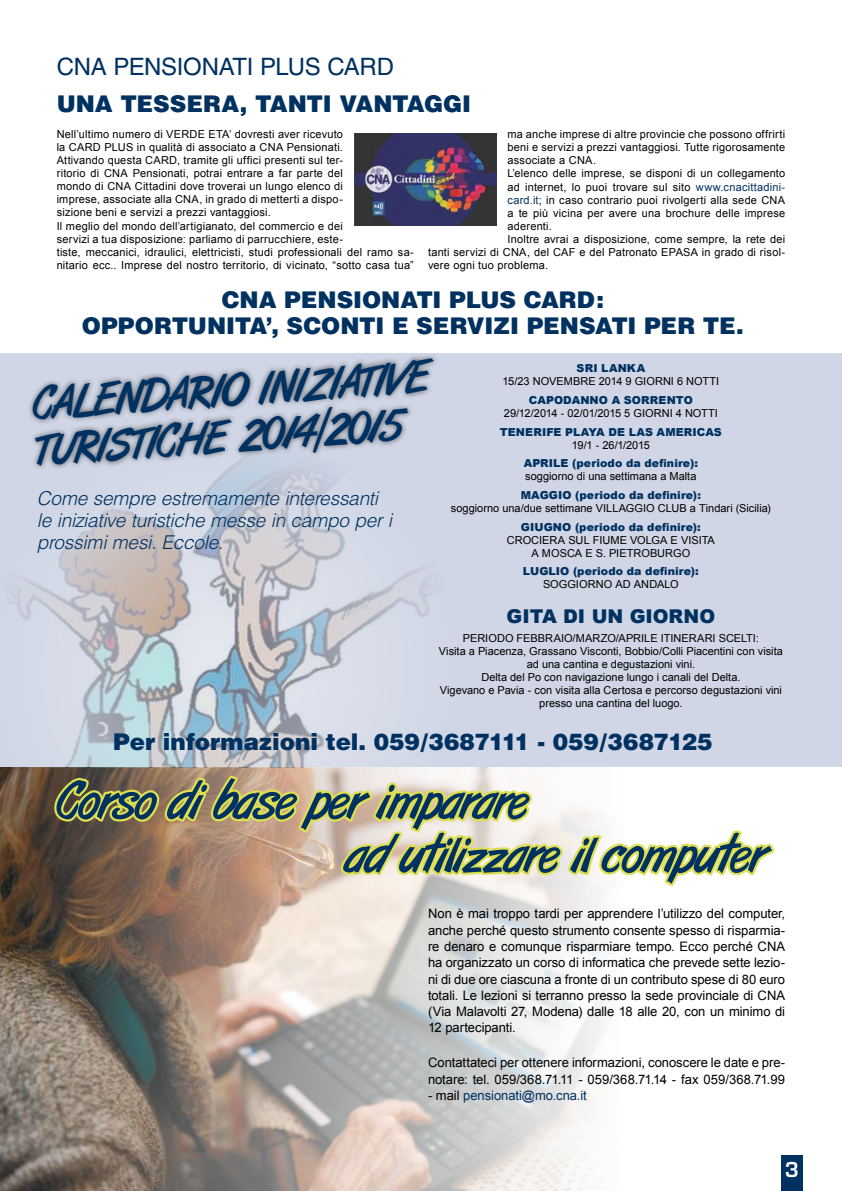
<style>
.page{position:relative;width:842px;height:1191px;background:#fff}
.page>*{position:absolute;margin:0;border:0;box-sizing:border-box;transform-origin:0 0}
.t1{font:50.8px/53.5px "Art Brush";letter-spacing:-.02em;color:#003160}
.t2{font:45px/46px "Art Brush";color:#003160}
.t3{font:24px "Helvetica";letter-spacing:-.015em;color:#003160}
.t4{font:900 23px/26px "Helvetica";letter-spacing:-.005em;color:#003160;text-align:center}
.t5{font:600 20px "Eurostile";color:#fff}
.t6{font:italic 300 19px/22px "Helvetica";letter-spacing:-.01em;color:#003160}
.t7{font:900 19px "Arial";color:#003160}
.t8{font:13px/16.3px "Arial";letter-spacing:-.005em;color:#000;text-align:justify}
.t9{font:13px "Arial";letter-spacing:-.005em;color:#003160}
.t10{font:11px/13px "Arial";letter-spacing:.015em;color:#000;text-align:center}
.t11{font:900 11px "Arial";letter-spacing:.01em;color:#003160}
.s1{color:#003160}
.s2{color:#000}
</style>
<div class="page">
<img style="left:0;top:767px;width:602px;height:424px">
<div style="left:781px;top:1155px;width:21px;height:36px;background:#003160"></div>
<div style="left:0;top:353px;width:842px;height:414px;background:#d0d6e5"></div>
<img style="left:17px;top:471px;width:412px;height:296px">
<img style="left:354px;top:133px;width:142px;height:93px">
<div style="left:27px;top:353px;width:412px;height:118px;background:#000;opacity:.55"></div>
<svg style="left:52px;top:773px;width:723px;height:116px"></svg>
<h3 class="t3" style="left:57px;top:53px;width:339px">CNA PENSIONATI PLUS CARD</h3>
<h3 class="t4" style="left:57px;top:90px;width:416px">UNA TESSERA, TANTI VANTAGGI</h3>
<p class="t10" style="left:57px;top:128px;width:359px;text-align:left">Nell’ultimo numero di VERDE ETA’ dovresti aver ricevuto<br>la CARD PLUS in qualità di associato a CNA Pensionati.<br>Attivando questa CARD, tramite gli uffici presenti sul ter-<br>ritorio di CNA Pensionati, potrai entrare a far parte del<br>mondo di CNA Cittadini dove troverai un lungo elenco di<br>imprese, associate alla CNA, in grado di metterti a dispo-<br>sizione beni e servizi a prezzi vantaggiosi.<br>Il meglio del mondo dell’artigianato, del commercio e dei<br>servizi a tua disposizione: parliamo di parrucchiere, este-<br>tiste, meccanici, idraulici, elettricisti, studi professionali del ramo sa&shy;nitario ecc.. Imprese del nostro territorio, di vicinato, “sotto casa tua”</p>
<p class="t10" style="left:508px;top:128px;width:279px">ma anche imprese di altre provincie che possono offrirti</p>
<p class="t10" style="left:508px;top:141px;width:279px">beni e servizi a prezzi vantaggiosi. Tutte rigorosamente</p>
<p class="t10" style="left:508px;top:154px;width:90px">associate a CNA.</p>
<p class="t10" style="left:508px;top:167px;width:279px">L’elenco delle imprese, se disponi di un collegamento</p>
<p class="t10" style="left:508px;top:180px;width:279px">ad internet, lo puoi trovare sul sito <span class="s1">www.cnacittadini-</span></p>
<p class="t10" style="left:508px;top:193px;width:279px"><span class="s1">card.it</span>; in caso contrario puoi rivolgerti alla sede CNA</p>
<p class="t10" style="left:508px;top:206px;width:279px">a te più vicina per avere una brochure delle imprese</p>
<p class="t10" style="left:508px;top:219px;width:46px">aderenti.</p>
<p class="t10" style="left:508px;top:232px;width:279px">Inoltre avrai a disposizione, come sempre, la rete dei</p>
<p class="t10" style="left:428px;top:245px;width:359px">tanti servizi di CNA, del CAF e del Patronato EPASA in grado di risol-</p>
<p class="t10" style="left:428px;top:258px;width:121px">vere ogni tuo problema.</p>
<h3 class="t4" style="left:82px;top:286px;width:663px">CNA PENSIONATI PLUS CARD:<br>OPPORTUNITA’, SCONTI E SERVIZI PENSATI PER TE.</h3>
<h2 class="t2" style="left:31px;top:384px;width:398px;rotate:-4deg">CALENDARIO INIZIATIVE<br>TURISTICHE 2014/2015</h2>
<h3 class="t6" style="left:37px;top:487px;width:357px">Come sempre estremamente interessanti le iniziative turistiche messe in campo per i prossimi mesi. Eccole.</h3>
<p class="t11" style="left:577px;top:362px;width:70px">SRI LANKA</p>
<p class="t10" style="left:503px;top:375px;width:218px">15/23 NOVEMBRE 2014 9 GIORNI 6 NOTTI</p>
<p class="t11" style="left:529px;top:394px;width:166px">CAPODANNO A SORRENTO</p>
<p class="t10" style="left:504px;top:406px;width:216px">29/12/2014 - 02/01/2015 5 GIORNI 4 NOTTI</p>
<p class="t11" style="left:500px;top:425px;width:223px">TENERI FE PLAYA DE LAS AMERICAS</p>
<p class="t10" style="left:572px;top:438px;width:79px">19/1 - 26/1/2015</p>
<p class="t11" style="left:524px;top:457px;width:176px">APRILE (periodo da definire):</p>
<p class="t10" style="left:525px;top:470px;width:173px">soggiorno di una settimana a Malta</p>
<p class="t11" style="left:521px;top:489px;width:182px">MAGGIO (periodo da definire):</p>
<p class="t10" style="left:451px;top:501px;width:322px">soggiorno una/due settimane VILLAGGIO CLUB a Tindari (Sicilia)</p>
<p class="t11" style="left:521px;top:520px;width:181px">GIUGNO (periodo da definire):</p>
<p class="t10" style="left:507px;top:533px;width:210px">CROCIERA SUL FIUME VOLGA E VISITA<br>A MOSCA E S. PIETROBURGO</p>
<p class="t11" style="left:523px;top:565px;width:177px">LUGLIO (periodo da definire):</p>
<p class="t10" style="left:543px;top:578px;width:137px">SOGGIORNO AD ANDALO</p>
<h3 class="t7" style="left:507px;top:606px;width:210px">GITA DI UN GIORNO</h3>
<p class="t10" style="left:439px;top:631px;width:346px">PERIODO FEBBRAIO/MARZO/APRILE ITINERARI SCELTI:<br>Visita a Piacenza, Grassano Visconti, Bobbio/Colli Piacentini con visita ad una cantina e degustazioni vini.<br>Delta del Po con navigazione lungo i canali del Delta.<br>Vigevano e Pavia - con visita alla Certosa e percorso degustazioni vini presso una cantina del luogo.</p>
<h3 class="t4" style="left:113px;top:728px;width:601px">Per informazioni tel. 059/3687111 - 059/3687125</h3>
<h1 class="t1" style="left:345px;top:777px;width:422px;text-indent:-288px">Corso di base per imparare<br>ad utilizzare il computer</h1>
<p class="t8" style="left:428px;top:905px;width:359px">Non è mai troppo tardi per apprendere l’utilizzo del computer, anche perché questo strumento consente spesso di risparmia&shy;re denaro e comunque risparmiare tempo. Ecco perché CNA ha organizzato un corso di informatica che prevede sette lezio&shy;ni di due ore ciascuna a fronte di un contributo spese di 80 euro totali. Le lezioni si terranno presso la sede provinciale di CNA (Via Malavolti 27, Modena) dalle 18 alle 20, con un minimo di 12 partecipanti.</p>
<p class="t8" style="left:428px;top:1054px;width:359px">Contattateci per ottenere informazioni, conoscere le date e pre&shy;notare: tel. 059/368.71.11 - 059/368.71.14 - fax 059/368.71.99</p>
<p class="t9" style="left:428px;top:1088px;width:160px"><span class="s2">- mail</span> pensionati@mo.cna.it</p>
<h3 class="t5" style="left:785px;top:1156px;width:16px">3</h3>
</div>
